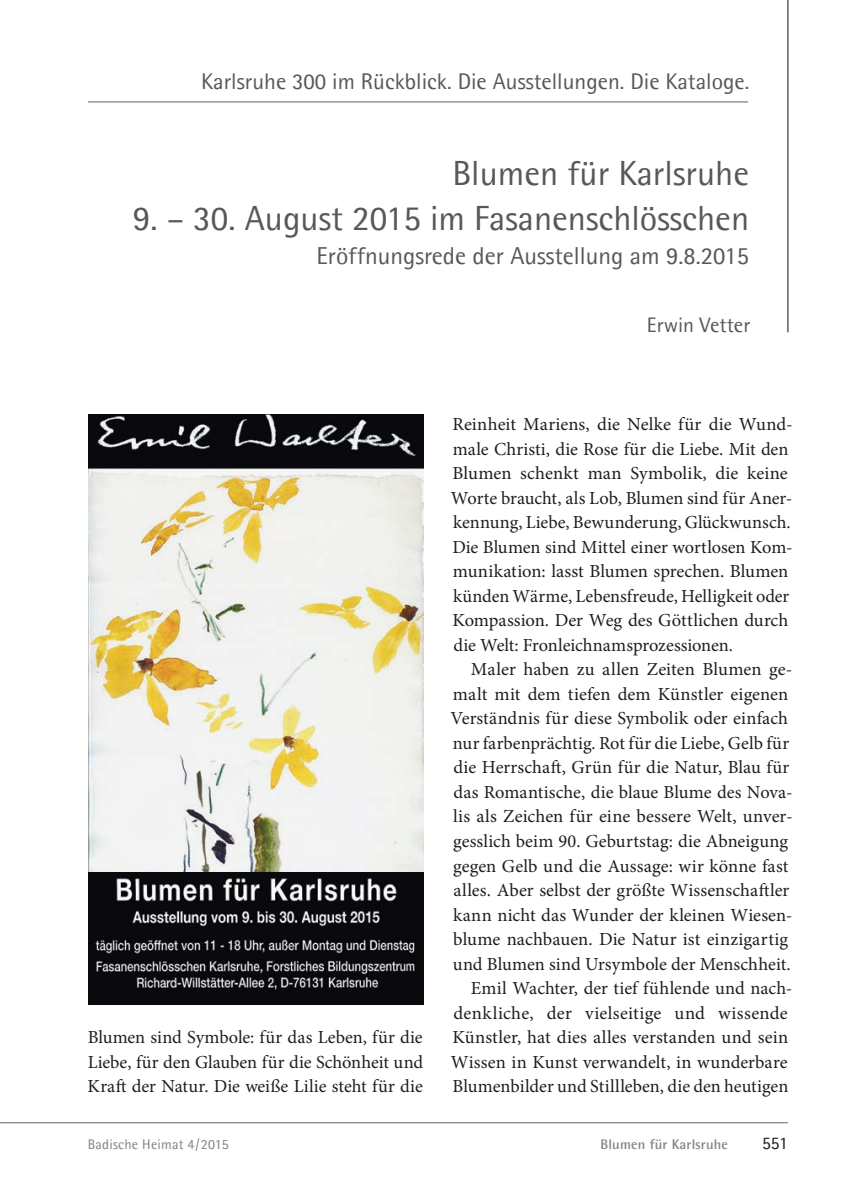
<style>
.page{position:relative;width:841px;height:1188px;background:#fff}
.page>*{position:absolute;margin:0;border:0;box-sizing:border-box;transform-origin:0 0}
.t1{font:35px "Agfa Rotis Semisans";color:#57585a}
.t2{font:24.5px "Agfa Rotis Semisans";color:#57585a}
.t3{font:22.75px "Agfa Rotis Semisans";color:#57585a}
.t4{font:21px "Agfa Rotis Semisans";color:#57585a}
.t5{font:18.38px/24.5px "Minion Pro";color:#1d1e1f;text-align:justify}
.t6{font:17.5px "Agfa Rotis Semisans";color:#1d1e1f}
.t7{font:14px "Agfa Rotis Semisans";letter-spacing:.015em;color:#808285}
.t8{font:700 14px "Agfa Rotis Semisans";letter-spacing:.015em;color:#808285}
</style>
<div class="page">
<hr style="left:0;top:1122px;width:787px;height:1px;background:#636366">
<hr style="left:786px;top:0;width:2px;height:332px;background:#757679">
<hr style="left:88px;top:102px;width:660px;height:1px;background:#636366">
<img style="left:88px;top:414px;width:335px;height:458px">
<img style="left:88px;top:872px;width:335px;height:132px">
<p class="t3" style="left:201px;top:68px;width:549px">Karlsruhe 300 im Rückblick. Die Ausstellungen. Die Kataloge.</p>
<p class="t1" style="left:452px;top:152px;width:298px">Blumen für Karlsruhe</p>
<p class="t1" style="left:133px;top:198px;width:617px">9. – 30. August 2015 im Fasanenschlösschen</p>
<p class="t2" style="left:316px;top:241px;width:434px">Eröffnungsrede der Ausstellung am 9.8.2015</p>
<p class="t4" style="left:646px;top:313px;width:105px">Erwin Vetter</p>
<p class="t5" style="left:88px;top:1026px;width:337px">Blumen sind Symbole: für das Leben, für die Liebe, für den Glauben für die Schönheit und Kraft der Natur. Die weiße Lilie steht für die</p>
<p class="t5" style="left:452px;top:414px;width:341px">Reinheit Mariens, die Nelke für die Wund-</p>
<p class="t5" style="left:453px;top:438px;width:337px">male Christi, die Rose für die Liebe. Mit den</p>
<p class="t5" style="left:452px;top:463px;width:336px">Blumen schenkt man Symbolik, die keine</p>
<p class="t5" style="left:451px;top:487px;width:343px">Worte braucht, als Lob, Blumen sind für Aner-</p>
<p class="t5" style="left:453px;top:512px;width:339px">kennung, Liebe, Bewunderung, Glückwunsch.</p>
<p class="t5" style="left:452px;top:536px;width:342px">Die Blumen sind Mittel einer wortlosen Kom-</p>
<p class="t5" style="left:453px;top:561px;width:337px">munikation: lasst Blumen sprechen. Blumen</p>
<p class="t5" style="left:453px;top:585px;width:337px">künden Wärme, Lebensfreude, Helligkeit oder</p>
<p class="t5" style="left:452px;top:610px;width:337px">Kompassion. Der Weg des Göttlichen durch</p>
<p class="t5" style="left:453px;top:634px;width:281px">die Welt: Fronleichnamsprozessionen.</p>
<p class="t5" style="left:471px;top:659px;width:323px">Maler haben zu allen Zeiten Blumen ge-</p>
<p class="t5" style="left:453px;top:683px;width:337px">malt mit dem tiefen dem Künstler eigenen</p>
<p class="t5" style="left:450px;top:708px;width:339px">Verständnis für diese Symbolik oder einfach</p>
<p class="t5" style="left:453px;top:732px;width:338px">nur farbenprächtig. Rot für die Liebe, Gelb für</p>
<p class="t5" style="left:453px;top:757px;width:337px">die Herrschaft, Grün für die Natur, Blau für</p>
<p class="t5" style="left:453px;top:781px;width:340px">das Romantische, die blaue Blume des Nova-</p>
<p class="t5" style="left:453px;top:806px;width:341px">lis als Zeichen für eine bessere Welt, unver-</p>
<p class="t5" style="left:453px;top:830px;width:336px">gesslich beim 90. Geburtstag: die Abneigung</p>
<p class="t5" style="left:453px;top:855px;width:336px">gegen Gelb und die Aussage: wir könne fast</p>
<p class="t5" style="left:453px;top:879px;width:337px">alles. Aber selbst der größte Wissenschaftler</p>
<p class="t5" style="left:453px;top:904px;width:341px">kann nicht das Wunder der kleinen Wiesen-</p>
<p class="t5" style="left:453px;top:928px;width:336px">blume nachbauen. Die Natur ist einzigartig</p>
<p class="t5" style="left:453px;top:953px;width:339px">und Blumen sind Ursymbole der Menschheit.</p>
<p class="t5" style="left:471px;top:977px;width:323px">Emil Wachter, der tief fühlende und nach-</p>
<p class="t5" style="left:453px;top:1002px;width:335px">denkliche, der vielseitige und wissende</p>
<p class="t5" style="left:452px;top:1026px;width:337px">Künstler, hat dies alles verstanden und sein</p>
<p class="t5" style="left:451px;top:1051px;width:338px">Wissen in Kunst verwandelt, in wunderbare</p>
<p class="t5" style="left:452px;top:1075px;width:337px">Blumenbilder und Stillleben, die den heutigen</p>
<p class="t7" style="left:88px;top:1136px;width:142px">Badische Heimat 4 / 2015</p>
<p class="t8" style="left:600px;top:1136px;width:129px">Blumen für Karlsruhe</p>
<p class="t6" style="left:762px;top:1133px;width:27px">551</p>
</div>
